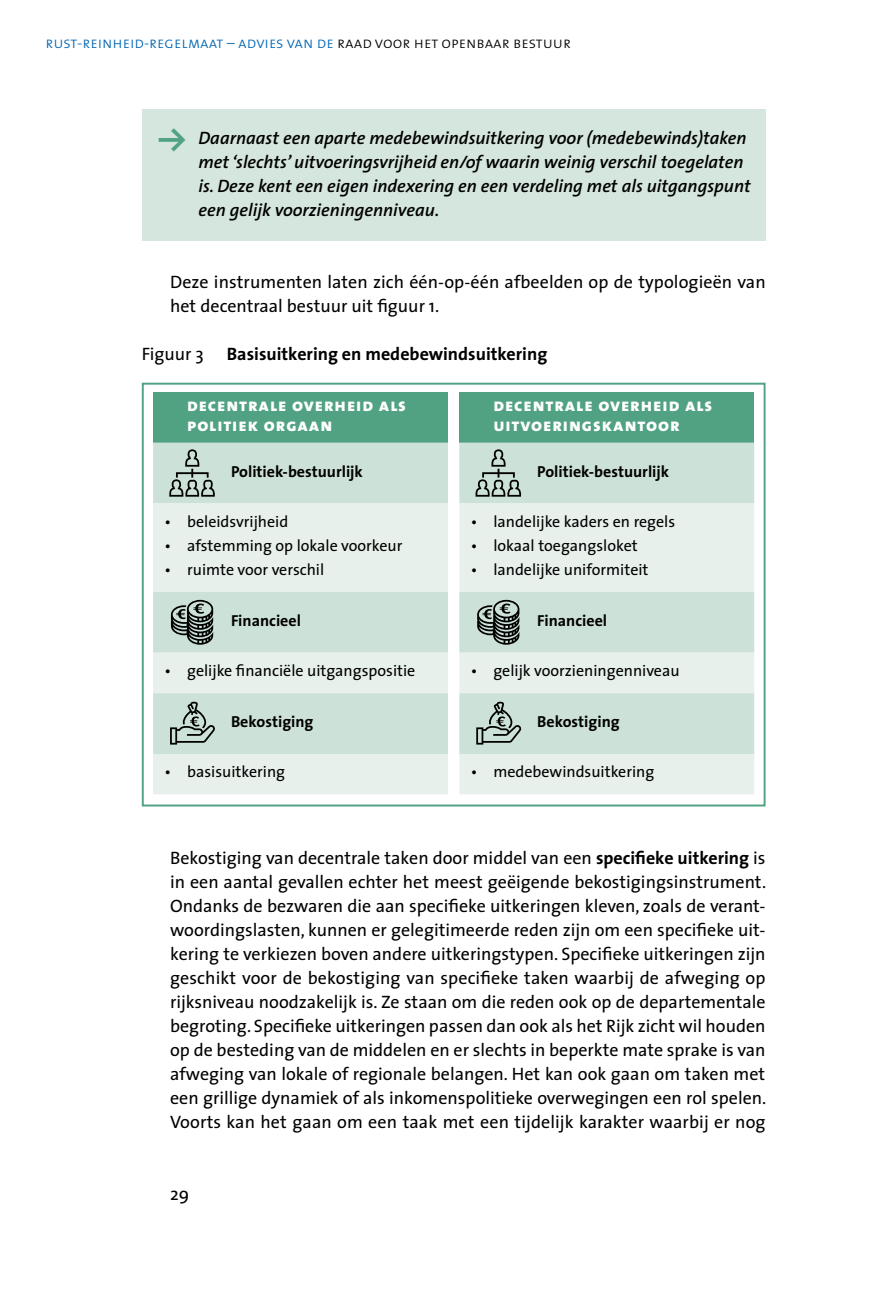
<style>
.page{position:relative;width:879px;height:1304px;background:#fff}
.page>*{position:absolute;margin:0;border:0;box-sizing:border-box;transform-origin:0 0}
.P4_Broodtekst-TheSan{font:18px/24px "The Sans";letter-spacing:.005em;color:#000}
.quote{font:italic 600 18px/24px "The Sans";color:#000}
.H2_Tabelkop_1{font:18px/20px "The Sans Extra Bold Caps";letter-spacing:.05em;color:#fff}
.H7_Figuurkop-TheSans{font:700 18px "The Sans";color:#000}
.H7_Figuurkop-TheSans-2{font:18px "The Sans";color:#000}
.P4_Tabeltekst{font:16px "The Sans";color:#000}
.P4_Tabeltekst-2{font:700 16px "The Sans";color:#000}
.t1{font:16px "The Sans Light Caps";color:#0066b3}
.s1{color:#000}
.s2{font-family:"The Sans Extra Bold Expert";font-weight:400;font-style:normal;font-size:28px;color:#51a283}
.s3{font-weight:700}
</style>
<div class="page">
<div style="left:142px;top:109px;width:623px;height:131px;background:#d4e6dd"></div>
<div style="left:142px;top:383px;width:623px;height:423px;border:2px solid #51a283"></div>
<div style="left:153px;top:392px;width:295px;height:51px;background:#51a283"></div>
<div style="left:459px;top:392px;width:295px;height:51px;background:#51a283"></div>
<div style="left:153px;top:443px;width:601px;height:60px;background:#cce1d7"></div>
<svg style="left:153px;top:503px;width:601px;height:291px;background:#ddeae3"></svg>
<svg style="left:167px;top:448px;width:50px;height:50px;background:#a6b7af"></svg>
<svg style="left:473px;top:448px;width:50px;height:50px;background:#a6b7af"></svg>
<svg style="left:167px;top:598px;width:50px;height:49px;background:#86948e"></svg>
<svg style="left:473px;top:598px;width:50px;height:49px;background:#86948e"></svg>
<svg style="left:167px;top:699px;width:50px;height:49px;background:#a8b9b1"></svg>
<svg style="left:473px;top:699px;width:50px;height:49px;background:#a8b9b1"></svg>
<p class="t1" style="left:45px;top:32px;width:527px">rust-reinheid-regelmaat – advies van de <span class="s1">raad voor het openbaar bestuur</span></p>
<p class="quote" style="left:198px;top:126px;width:553px;text-indent:-40px"><span class="s2">Y</span> Daarnaast een aparte medebewindsuitkering voor (medebewinds)taken met ‘slechts’ uitvoeringsvrijheid en/of waarin weinig verschil toegelaten is. Deze kent een eigen indexering en een verdeling met als uitgangspunt een gelijk voorzieningenniveau.</p>
<p class="P4_Broodtekst-TheSan" style="left:170px;top:270px;width:597px">Deze instrumenten laten zich één-op-één afbeelden op de typologieën van het decentraal bestuur uit fguur 1.</p>
<p class="H7_Figuurkop-TheSans-2" style="left:142px;top:342px;width:64px">Figuur 3</p>
<p class="H7_Figuurkop-TheSans" style="left:227px;top:342px;width:322px">Basisuitkering en medebewindsuitkering</p>
<p class="H2_Tabelkop_1" style="left:187px;top:395px;width:220px">decentrale overheid als politiek orgaan</p>
<p class="H2_Tabelkop_1" style="left:493px;top:395px;width:220px">decentrale overheid als uitvoeringskantoor</p>
<p class="P4_Tabeltekst-2" style="left:231px;top:461px;width:133px">Politiek-bestuurlijk</p>
<p class="P4_Tabeltekst-2" style="left:537px;top:461px;width:133px">Politiek-bestuurlijk</p>
<p class="P4_Tabeltekst" style="left:164px;top:511px;width:125px">• beleidsvrijheid</p>
<p class="P4_Tabeltekst" style="left:164px;top:535px;width:239px">• afstemming op lokale voorkeur</p>
<p class="P4_Tabeltekst" style="left:164px;top:559px;width:161px">• ruimte voor verschil</p>
<p class="P4_Tabeltekst" style="left:471px;top:511px;width:206px">• landelijke kaders en regels</p>
<p class="P4_Tabeltekst" style="left:471px;top:535px;width:169px">• lokaal toegangsloket</p>
<p class="P4_Tabeltekst" style="left:471px;top:559px;width:179px">• landelijke uniformiteit</p>
<p class="P4_Tabeltekst-2" style="left:231px;top:610px;width:71px">Financieel</p>
<p class="P4_Tabeltekst-2" style="left:537px;top:610px;width:71px">Financieel</p>
<p class="P4_Tabeltekst" style="left:164px;top:660px;width:252px">• gelijke financiële uitgangspositie</p>
<p class="P4_Tabeltekst" style="left:471px;top:660px;width:210px">• gelijk voorzieningenniveau</p>
<p class="P4_Tabeltekst-2" style="left:231px;top:711px;width:84px">Bekostiging</p>
<p class="P4_Tabeltekst-2" style="left:537px;top:711px;width:84px">Bekostiging</p>
<p class="P4_Tabeltekst" style="left:164px;top:762px;width:122px">• basisuitkering</p>
<p class="P4_Tabeltekst" style="left:471px;top:762px;width:185px">• medebewindsuitkering</p>
<p class="P4_Broodtekst-TheSan" style="left:170px;top:846px;width:598px;text-align:justify">Bekostiging van decentrale taken door middel van een <span class="s3">specifieke uitkering</span> is in een aantal gevallen echter het meest geëigende bekostigingsinstrument.<br>Ondanks de bezwaren die aan specifieke uitkeringen kleven, zoals de verant&shy;woordingslasten, kunnen er gelegitimeerde reden zijn om een specifieke uit&shy;kering te verkiezen boven andere uitkeringstypen. Specifieke uitkeringen zijn geschikt voor de bekostiging van specifieke taken waarbij de afweging op rijksniveau noodzakelijk is. Ze staan om die reden ook op de departementale begroting. Specifieke uitkeringen passen dan ook als het Rijk zicht wil houden op de besteding van de middelen en er slechts in beperkte mate sprake is van afweging van lokale of regionale belangen. Het kan ook gaan om taken met een grillige dynamiek of als inkomenspolitieke overwegingen een rol spelen.<br>Voorts kan het gaan om een taak met een tijdelijk karakter waarbij er nog</p>
<p class="P4_Broodtekst-TheSan" style="left:170px;top:1182px;width:21px">29</p>
</div>
